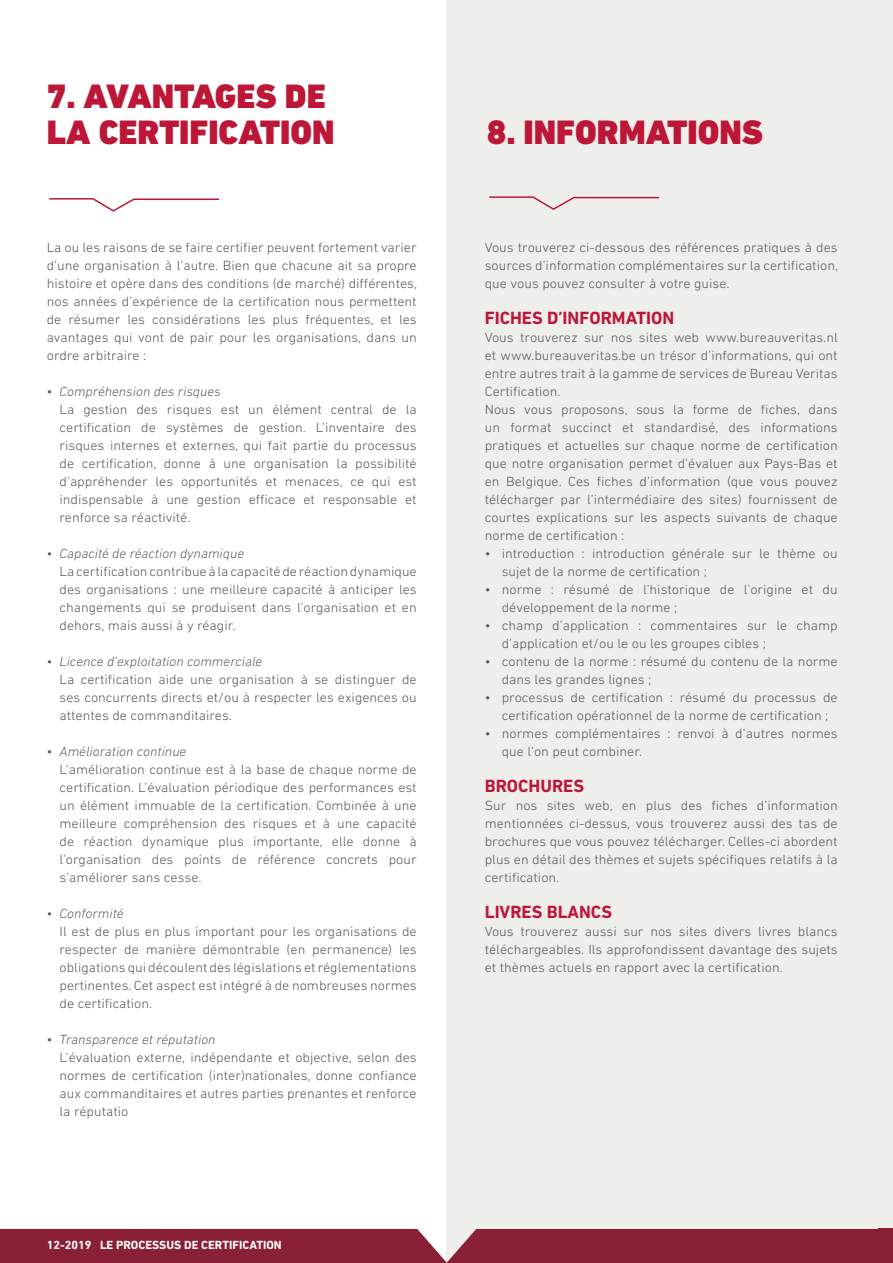
<style>
.page{position:relative;width:893px;height:1263px;background:#fff}
.page>*{position:absolute;margin:0;border:0;box-sizing:border-box;transform-origin:0 0}
.t1{font:900 34.5px "DIN Next LT Pro";color:#bd1738}
.t2{font:700 18px "DIN Next LT Pro";color:#bd1738}
.t3{font:300 13.5px/18px "DIN Next LT Pro";color:#57585a;text-align:justify;scale:1.05 1}
.t4{font:italic 300 13.5px "DIN Next LT Pro";color:#57585a;scale:1.05 1}
.t5{font:700 12px "DIN Next LT Pro";color:#fff}
</style>
<div class="page">
<div style="left:446px;top:0;width:447px;height:1263px;background:#eeeeeb"></div>
<div style="left:0;top:1229px;width:893px;height:34px;background:#8a2035"></div>
<svg style="left:49px;top:198px;width:170px;height:14px"></svg>
<svg style="left:489px;top:196px;width:171px;height:14px"></svg>
<p class="t1" style="left:47px;top:76px;width:281px">7. AVANTAGES DE</p>
<p class="t1" style="left:47px;top:112px;width:289px">LA CERTIFICATION</p>
<p class="t1" style="left:487px;top:112px;width:278px">8. INFORMATIONS</p>
<p class="t3" style="left:47px;top:238px;width:354px">La ou les raisons de se faire certifier peuvent fortement varier d’une organisation à l’autre. Bien que chacune ait sa propre histoire et opère dans des conditions (de marché) différentes, nos années d’expérience de la certification nous permettent de résumer les considérations les plus fréquentes, et les avantages qui vont de pair pour les organisations, dans un ordre arbitraire :</p>
<p class="t4" style="left:47px;top:384px;width:167px">• Compréhension des risques</p>
<p class="t3" style="left:60px;top:400px;width:342px">La gestion des risques est un élément central de la certification de systèmes de gestion. L’inventaire des risques internes et externes, qui fait partie du processus de certification, donne à une organisation la possibilité d’appréhender les opportunités et menaces, ce qui est indispensable à une gestion efficace et responsable et renforce sa réactivité.</p>
<p class="t4" style="left:47px;top:546px;width:189px">• Capacité de réaction dynamique</p>
<p class="t3" style="left:60px;top:562px;width:342px">La certification contribue à la capacité de réaction dynamique des organisations : une meilleure capacité à anticiper les changements qui se produisent dans l’organisation et en dehors, mais aussi à y réagir.</p>
<p class="t4" style="left:47px;top:654px;width:207px">• Licence d’exploitation commerciale</p>
<p class="t3" style="left:60px;top:670px;width:342px">La certification aide une organisation à se distinguer de ses concurrents directs et/ou à respecter les exigences ou attentes de commanditaires.</p>
<p class="t4" style="left:47px;top:744px;width:134px">• Amélioration continue</p>
<p class="t3" style="left:60px;top:760px;width:342px">L’amélioration continue est à la base de chaque norme de certification. L’évaluation périodique des performances est un élément immuable de la certification. Combinée à une meilleure compréhension des risques et à une capacité de réaction dynamique plus importante, elle donne à l’organisation des points de référence concrets pour s’améliorer sans cesse.</p>
<p class="t4" style="left:47px;top:906px;width:75px">• Conformité</p>
<p class="t3" style="left:60px;top:922px;width:342px">Il est de plus en plus important pour les organisations de respecter de manière démontrable (en permanence) les obligations qui découlent des législations et réglementations pertinentes. Cet aspect est intégré à de nombreuses normes de certification.</p>
<p class="t4" style="left:47px;top:1032px;width:162px">• Transparence et réputation</p>
<p class="t3" style="left:60px;top:1048px;width:342px">L’évaluation externe, indépendante et objective, selon des normes de certification (inter)nationales, donne confiance aux commanditaires et autres parties prenantes et renforce la réputatio</p>
<p class="t5" style="left:47px;top:1238px;width:236px">12-2019 LE PROCESSUS DE CERTIFICATION</p>
<p class="t3" style="left:485px;top:238px;width:338px">Vous trouverez ci-dessous des références pratiques à des sources d’information complémentaires sur la certification, que vous pouvez consulter à votre guise.</p>
<p class="t2" style="left:485px;top:307px;width:191px">FICHES D’INFORMATION</p>
<p class="t3" style="left:485px;top:328px;width:338px">Vous trouverez sur nos sites web www.bureauveritas.nl et www.bureauveritas.be un trésor d’informations, qui ont entre autres trait à la gamme de services de Bureau Veritas Certification.</p>
<p class="t3" style="left:485px;top:400px;width:338px">Nous vous proposons, sous la forme de fiches, dans un format succinct et standardisé, des informations pratiques et actuelles sur chaque norme de certification que notre organisation permet d’évaluer aux Pays-Bas et en Belgique. Ces fiches d’information (que vous pouvez télécharger par l’intermédiaire des sites) fournissent de courtes explications sur les aspects suivants de chaque norme de certification :</p>
<p class="t3" style="left:502px;top:544px;width:321px;text-indent:-17px">• introduction : introduction générale sur le thème ou sujet de la norme de certification ;</p>
<p class="t3" style="left:502px;top:580px;width:321px;text-indent:-17px">• norme : résumé de l’historique de l’origine et du développement de la norme ;</p>
<p class="t3" style="left:502px;top:616px;width:321px;text-indent:-17px">• champ d’application : commentaires sur le champ d’application et/ou le ou les groupes cibles ;</p>
<p class="t3" style="left:502px;top:652px;width:321px;text-indent:-17px">• contenu de la norme : résumé du contenu de la norme dans les grandes lignes ;</p>
<p class="t3" style="left:485px;top:688px;width:338px;text-align:center">• processus de certification : résumé du processus de certification opérationnel de la norme de certification ;</p>
<p class="t3" style="left:502px;top:724px;width:321px;text-indent:-17px">• normes complémentaires : renvoi à d’autres normes que l’on peut combiner.</p>
<p class="t2" style="left:485px;top:775px;width:101px">BROCHURES</p>
<p class="t3" style="left:485px;top:796px;width:338px">Sur nos sites web, en plus des fiches d’information mentionnées ci-dessus, vous trouverez aussi des tas de brochures que vous pouvez télécharger. Celles-ci abordent plus en détail des thèmes et sujets spécifiques relatifs à la certification.</p>
<p class="t2" style="left:485px;top:901px;width:129px">LIVRES BLANCS</p>
<p class="t3" style="left:485px;top:922px;width:338px">Vous trouverez aussi sur nos sites divers livres blancs téléchargeables. Ils approfondissent davantage des sujets et thèmes actuels en rapport avec la certification.</p>
</div>
